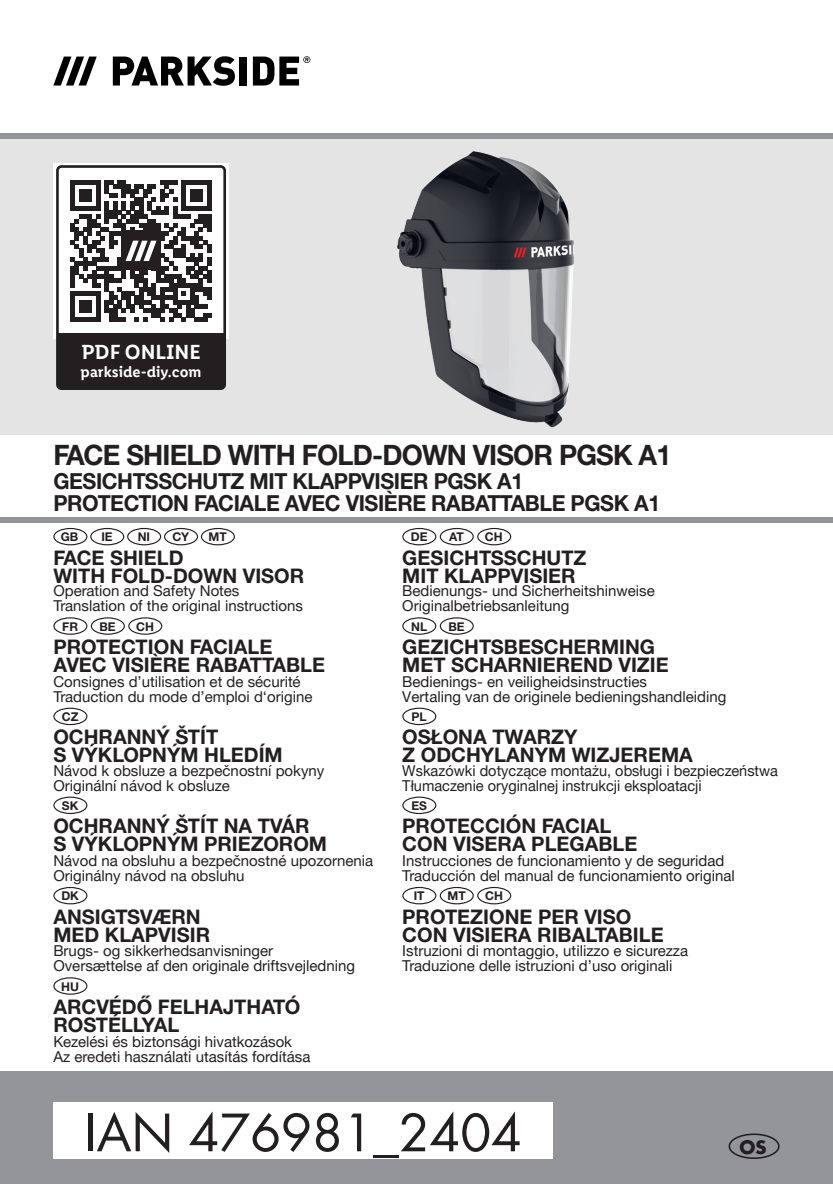
<style>
.page{position:relative;width:833px;height:1184px;background:#fff}
.page>*{position:absolute;margin:0;border:0;box-sizing:border-box;transform-origin:0 0}
.t1{font:50px "Futura LT Pro";color:#231f20}
.t2{font:700 28px "Helvetica Neue Parkside";letter-spacing:-.03em;color:#231f20}
.t3{font:700 22px/22px "Helvetica Neue Parkside";letter-spacing:-.02em;color:#231f20}
.t4{font:600 20.6px "Lidl Font Pro";color:#fff}
.t5{font:700 20px/18px "Helvetica Neue Parkside";color:#231f20}
.t6{font:700 18px "Futura LT Pro";color:#231f20}
.t7{font:600 15.4px "Lidl Font Pro";color:#fff}
.t8{font:15px/15px "Helvetica Neue Parkside";color:#231f20}
.t9{font:700 12px "Helvetica Neue Parkside";color:#231f20}
</style>
<div class="page">
<div style="left:0;top:1071px;width:832px;height:113px;background:#939598"></div>
<div style="left:0;top:138px;width:832px;height:297px;background:#e4e4e5"></div>
<div style="left:0;top:517px;width:832px;height:5px;background:#939598"></div>
<div style="left:0;top:133px;width:832px;height:5px;background:#939598"></div>
<div style="left:728px;top:1133px;width:51px;height:26px;border:2px solid #231f20;border-radius:50%"></div>
<img style="left:391px;top:138px;width:197px;height:290px">
<svg style="left:53px;top:57px;width:44px;height:29px"></svg>
<svg style="left:113px;top:56px;width:122px;height:30px"></svg>
<div style="left:239px;top:57px;width:8px;height:29px;background:#000"></div>
<svg style="left:253px;top:56px;width:57px;height:30px"></svg>
<div style="left:53px;top:1102px;width:500px;height:57px;background:#fff"></div>
<div style="left:53px;top:163px;width:176px;height:176px;background:#fff"></div>
<div style="left:56px;top:165px;width:170px;height:225px;border:3px solid #231f20;border-radius:4px"></div>
<svg style="left:70px;top:180px;width:142px;height:141px"></svg>
<div style="left:57px;top:334px;width:168px;height:54px;background:#231f20"></div>
<div style="left:53px;top:708px;width:34px;height:17px;border:1px solid #231f20;border-radius:50%"></div>
<div style="left:402px;top:708px;width:34px;height:17px;border:1px solid #231f20;border-radius:50%"></div>
<div style="left:53px;top:796px;width:34px;height:18px;border:1px solid #231f20;border-radius:50%"></div>
<div style="left:402px;top:796px;width:34px;height:18px;border:1px solid #231f20;border-radius:50%"></div>
<div style="left:53px;top:977px;width:34px;height:18px;border:1px solid #231f20;border-radius:50%"></div>
<div style="left:53px;top:617px;width:34px;height:18px;border:1px solid #231f20;border-radius:50%"></div>
<div style="left:91px;top:617px;width:34px;height:18px;border:1px solid #231f20;border-radius:50%"></div>
<div style="left:128px;top:617px;width:34px;height:18px;border:1px solid #231f20;border-radius:50%"></div>
<div style="left:402px;top:617px;width:34px;height:18px;border:1px solid #231f20;border-radius:50%"></div>
<div style="left:439px;top:617px;width:34px;height:18px;border:1px solid #231f20;border-radius:50%"></div>
<div style="left:53px;top:528px;width:34px;height:17px;border:1px solid #231f20;border-radius:50%"></div>
<div style="left:90px;top:528px;width:34px;height:17px;border:1px solid #231f20;border-radius:50%"></div>
<div style="left:127px;top:528px;width:34px;height:17px;border:1px solid #231f20;border-radius:50%"></div>
<div style="left:164px;top:528px;width:34px;height:17px;border:1px solid #231f20;border-radius:50%"></div>
<div style="left:201px;top:528px;width:34px;height:17px;border:1px solid #231f20;border-radius:50%"></div>
<div style="left:402px;top:528px;width:34px;height:17px;border:1px solid #231f20;border-radius:50%"></div>
<div style="left:439px;top:528px;width:34px;height:17px;border:1px solid #231f20;border-radius:50%"></div>
<div style="left:477px;top:528px;width:34px;height:17px;border:1px solid #231f20;border-radius:50%"></div>
<div style="left:53px;top:887px;width:34px;height:17px;border:1px solid #231f20;border-radius:50%"></div>
<div style="left:402px;top:887px;width:34px;height:17px;border:1px solid #231f20;border-radius:50%"></div>
<div style="left:439px;top:887px;width:34px;height:17px;border:1px solid #231f20;border-radius:50%"></div>
<div style="left:477px;top:887px;width:34px;height:17px;border:1px solid #231f20;border-radius:50%"></div>
<h3 class="t4" style="left:81px;top:340px;width:121px">PDF ONLINE</h3>
<p class="t7" style="left:81px;top:363px;width:122px">parkside-diy.com</p>
<h2 class="t2" style="left:53px;top:439px;width:619px">FACE SHIELD WITH FOLD-DOWN VISOR PGSK A1</h2>
<h3 class="t3" style="left:53px;top:470px;width:608px">GESICHTSSCHUTZ MIT KLAPPVISIER PGSK A1<br>PROTECTION FACIALE AVEC VISIÈRE RABATTABLE PGSK A1</h3>
<p class="t9" style="left:61px;top:530px;width:19px">GB</p>
<p class="t9" style="left:101px;top:530px;width:13px">IE</p>
<p class="t9" style="left:138px;top:530px;width:14px">NI</p>
<p class="t9" style="left:172px;top:530px;width:18px">CY</p>
<p class="t9" style="left:208px;top:530px;width:20px">MT</p>
<p class="t9" style="left:410px;top:530px;width:18px">DE</p>
<p class="t9" style="left:449px;top:530px;width:16px">AT</p>
<p class="t9" style="left:484px;top:530px;width:19px">CH</p>
<h3 class="t5" style="left:53px;top:549px;width:252px">FACE SHIELD<br>WITH FOLD-DOWN VISOR</h3>
<p class="t8" style="left:53px;top:584px;width:251px">Operation and Safety Notes<br>Translation of the original instructions</p>
<h3 class="t5" style="left:402px;top:549px;width:186px">GESICHTSSCHUTZ<br>MIT KLAPPVISIER</h3>
<p class="t8" style="left:402px;top:584px;width:254px">Bedienungs- und Sicherheitshinweise<br>Originalbetriebsanleitung</p>
<p class="t9" style="left:62px;top:619px;width:17px">FR</p>
<p class="t9" style="left:99px;top:619px;width:18px">BE</p>
<p class="t9" style="left:136px;top:619px;width:19px">CH</p>
<p class="t9" style="left:411px;top:619px;width:18px">NL</p>
<p class="t9" style="left:448px;top:619px;width:18px">BE</p>
<h3 class="t5" style="left:53px;top:638px;width:273px">PROTECTION FACIALE<br>AVEC VISIÈRE RABATTABLE</h3>
<p class="t8" style="left:53px;top:674px;width:260px">Consignes d’utilisation et de sécurité<br>Traduction du mode d’emploi d‘origine</p>
<h3 class="t5" style="left:402px;top:638px;width:268px">GEZICHTSBESCHERMING<br>MET SCHARNIEREND VIZIE</h3>
<p class="t8" style="left:402px;top:674px;width:325px">Bedienings- en veiligheidsinstructies<br>Vertaling van de originele bedieningshandleiding</p>
<p class="t9" style="left:62px;top:710px;width:18px">CZ</p>
<p class="t9" style="left:411px;top:710px;width:17px">PL</p>
<h3 class="t5" style="left:53px;top:728px;width:231px">OCHRANNÝ ŠTÍT<br>S VÝKLOPNÝM HLEDÍM</h3>
<p class="t8" style="left:53px;top:763px;width:272px">Návod k obsluze a bezpečnostní pokyny<br>Originální návod k obsluze</p>
<h3 class="t5" style="left:402px;top:728px;width:292px">OSŁONA TWARZY<br>Z ODCHYLANYM WIZJEREMA</h3>
<p class="t8" style="left:402px;top:763px;width:377px">Wskazówki dotyczące montażu, obsługi i bezpieczeństwa<br>Tłumaczenie oryginalnej instrukcji eksploatacji</p>
<p class="t9" style="left:62px;top:799px;width:18px">SK</p>
<p class="t9" style="left:411px;top:799px;width:17px">ES</p>
<h3 class="t5" style="left:53px;top:817px;width:275px">OCHRANNÝ ŠTÍT NA TVÁR<br>S VÝKLOPNÝM PRIEZOROM</h3>
<p class="t8" style="left:53px;top:853px;width:321px">Návod na obsluhu a bezpečnostné upozornenia<br>Originálny návod na obsluhu</p>
<h3 class="t5" style="left:402px;top:817px;width:236px">PROTECCIÓN FACIAL<br>CON VISERA PLEGABLE</h3>
<p class="t8" style="left:402px;top:853px;width:334px">Instrucciones de funcionamiento y de seguridad<br>Traducción del manual de funcionamiento original</p>
<p class="t9" style="left:61px;top:889px;width:19px">DK</p>
<p class="t9" style="left:413px;top:889px;width:12px">IT</p>
<p class="t9" style="left:447px;top:889px;width:20px">MT</p>
<p class="t9" style="left:485px;top:889px;width:19px">CH</p>
<h3 class="t5" style="left:53px;top:908px;width:158px">ANSIGTSVÆRN<br>MED KLAPVISIR</h3>
<p class="t8" style="left:53px;top:944px;width:303px">Brugs- og sikkerhedsanvisninger<br>Oversættelse af den originale driftsvejledning</p>
<h3 class="t5" style="left:402px;top:908px;width:263px">PROTEZIONE PER VISO<br>CON VISIERA RIBALTABILE</h3>
<p class="t8" style="left:402px;top:944px;width:287px">Istruzioni di montaggio, utilizzo e sicurezza<br>Traduzione delle istruzioni d’uso originali</p>
<p class="t9" style="left:61px;top:979px;width:19px">HU</p>
<h3 class="t5" style="left:53px;top:998px;width:248px">ARCVÉDŐ FELHAJTHATÓ<br>ROSTÉLLYAL</h3>
<p class="t8" style="left:53px;top:1034px;width:258px">Kezelési és biztonsági hivatkozások<br>Az eredeti használati utasítás fordítása</p>
<h1 class="t1" style="left:85px;top:1099px;width:439px">IAN 476981_2404</h1>
<p class="t6" style="left:739px;top:1133px;width:29px">OS</p>
</div>
